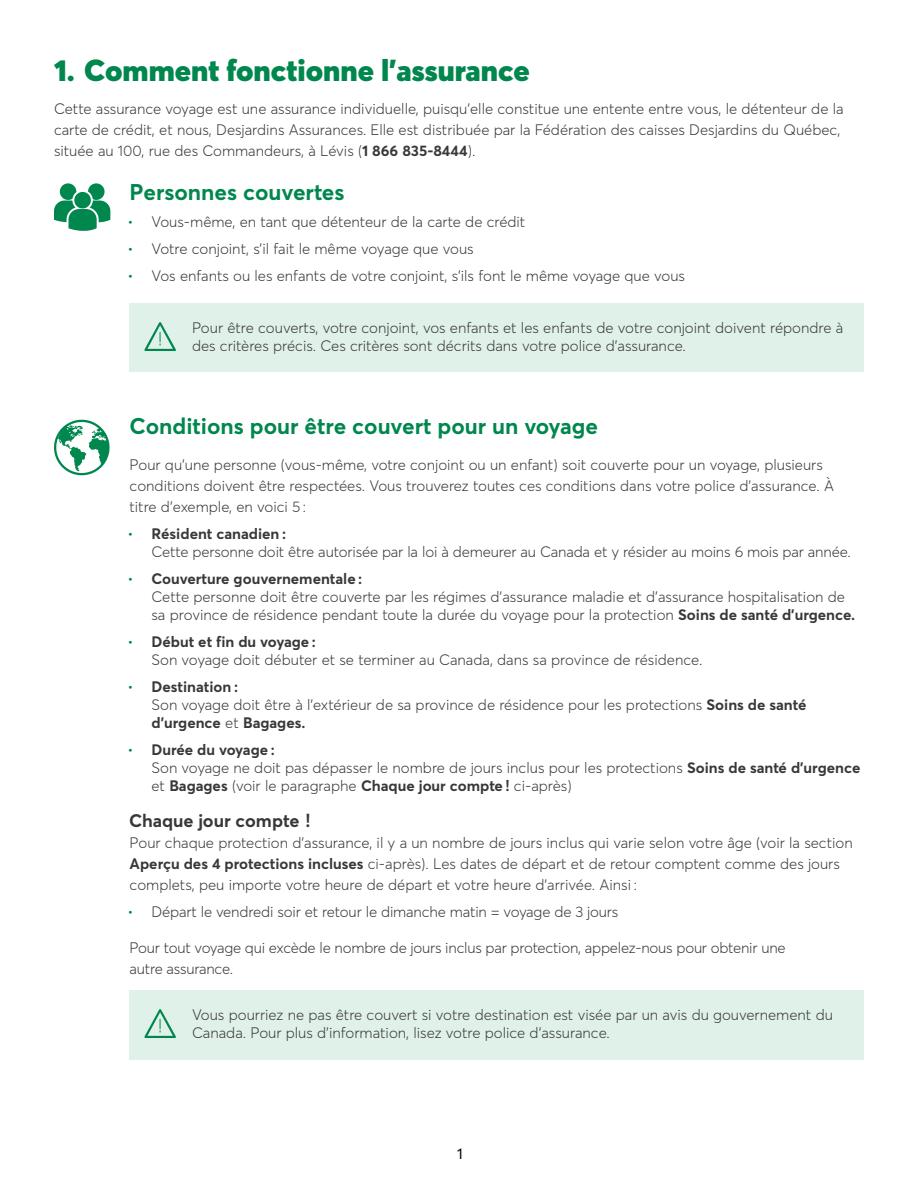
<style>
.page{position:relative;width:918px;height:1188px;background:#fff}
.page>*{position:absolute;margin:0;border:0;box-sizing:border-box;transform-origin:0 0}
.t1{font:900 30px "Averta";color:#00874e}
.t2{font:700 22.5px "Averta";color:#00874e}
.t3{font:700 18px "Averta";color:#383838}
.t4{font:300 15px/18px "Averta";color:#383838}
.t5{font:15px "Averta";color:#000}
.s1{font-weight:700}
.s2{color:#00874e}
</style>
<div class="page">
<div style="left:129px;top:303px;width:735px;height:69px;background:#e0f1ea"></div>
<div style="left:129px;top:990px;width:735px;height:69px;background:#e0f1ea"></div>
<svg style="left:54px;top:183px;width:56px;height:48px"></svg>
<svg style="left:144px;top:322px;width:32px;height:29px"></svg>
<svg style="left:54px;top:420px;width:56px;height:55px"></svg>
<svg style="left:144px;top:1009px;width:32px;height:29px"></svg>
<h2 class="t1" style="left:54px;top:51px;width:477px">1. Comment fonctionne l’assurance</h2>
<p class="t4" style="left:54px;top:98px;width:791px;line-height:21px">Cette assurance voyage est une assurance individuelle, puisqu’elle constitue une entente entre vous, le détenteur de la carte de crédit, et nous, Desjardins Assurances. Elle est distribuée par la Fédération des caisses Desjardins du Québec, située au 100, rue des Commandeurs, à Lévis (<span class="s1">1 866 835-8444</span>).</p>
<h3 class="t2" style="left:130px;top:177px;width:217px">Personnes couvertes</h3>
<p class="t4" style="left:128px;top:212px;width:399px"><span class="s2">•</span> Vous-même, en tant que détenteur de la carte de crédit</p>
<p class="t4" style="left:128px;top:239px;width:348px"><span class="s2">•</span> Votre conjoint, s’il fait le même voyage que vous</p>
<p class="t4" style="left:128px;top:266px;width:559px"><span class="s2">•</span> Vos enfants ou les enfants de votre conjoint, s’ils font le même voyage que vous</p>
<p class="t4" style="left:192px;top:319px;width:653px">Pour être couverts, votre conjoint, vos enfants et les enfants de votre conjoint doivent répondre à des critères précis. Ces critères sont décrits dans votre police d’assurance.</p>
<h3 class="t2" style="left:130px;top:411px;width:470px">Conditions pour être couvert pour un voyage</h3>
<p class="t4" style="left:130px;top:454px;width:706px;line-height:21px">Pour qu’une personne (vous-même, votre conjoint ou un enfant) soit couverte pour un voyage, plusieurs conditions doivent être respectées. Vous trouverez toutes ces conditions dans votre police d’assurance. À titre d’exemple, en voici 5 :</p>
<p class="t4" style="left:152px;top:524px;width:701px;text-indent:-24px"><span class="s2">•</span> <span class="s1">Résident canadien :<br></span>Cette personne doit être autorisée par la loi à demeurer au Canada et y résider au moins 6 mois par année.</p>
<p class="t4" style="left:152px;top:569px;width:705px;text-indent:-24px"><span class="s2">•</span> <span class="s1">Couverture gouvernementale :<br></span>Cette personne doit être couverte par les régimes d’assurance maladie et d’assurance hospitalisation de sa province de résidence pendant toute la durée du voyage pour la protection <span class="s1">Soins de santé d’urgence.</span></p>
<p class="t4" style="left:152px;top:632px;width:552px;text-indent:-24px"><span class="s2">•</span> <span class="s1">Début et fin du voyage :<br></span>Son voyage doit débuter et se terminer au Canada, dans sa province de résidence.</p>
<p class="t4" style="left:152px;top:677px;width:656px;text-indent:-24px"><span class="s2">•</span> <span class="s1">Destination :<br></span>Son voyage doit être à l’extérieur de sa province de résidence pour les protections <span class="s1">Soins de santé d’urgence</span> et <span class="s1">Bagages.</span></p>
<p class="t4" style="left:152px;top:740px;width:710px;text-indent:-24px"><span class="s2">•</span> <span class="s1">Durée du voyage :<br></span>Son voyage ne doit pas dépasser le nombre de jours inclus pour les protections <span class="s1">Soins de santé d’urgence </span>et <span class="s1">Bagages</span> (voir le paragraphe <span class="s1">Chaque jour compte !</span> ci-après)</p>
<h4 class="t3" style="left:129px;top:809px;width:183px">Chaque jour compte !</h4>
<p class="t4" style="left:130px;top:832px;width:725px;line-height:21px">Pour chaque protection d’assurance, il y a un nombre de jours inclus qui varie selon votre âge (voir la section<br><span class="s1">Aperçu des 4 protections incluses</span> ci-après). Les dates de départ et de retour comptent comme des jours complets, peu importe votre heure de départ et votre heure d’arrivée. Ainsi :</p>
<p class="t4" style="left:128px;top:902px;width:492px"><span class="s2">•</span> Départ le vendredi soir et retour le dimanche matin = voyage de 3 jours</p>
<p class="t4" style="left:130px;top:937px;width:658px;line-height:21px">Pour tout voyage qui excède le nombre de jours inclus par protection, appelez-nous pour obtenir une autre assurance.</p>
<p class="t4" style="left:192px;top:1006px;width:642px">Vous pourriez ne pas être couvert si votre destination est visée par un avis du gouvernement du<br>Canada. Pour plus d’information, lisez votre police d’assurance.</p>
<p class="t5" style="left:457px;top:1144px;width:7px">1</p>
</div>
